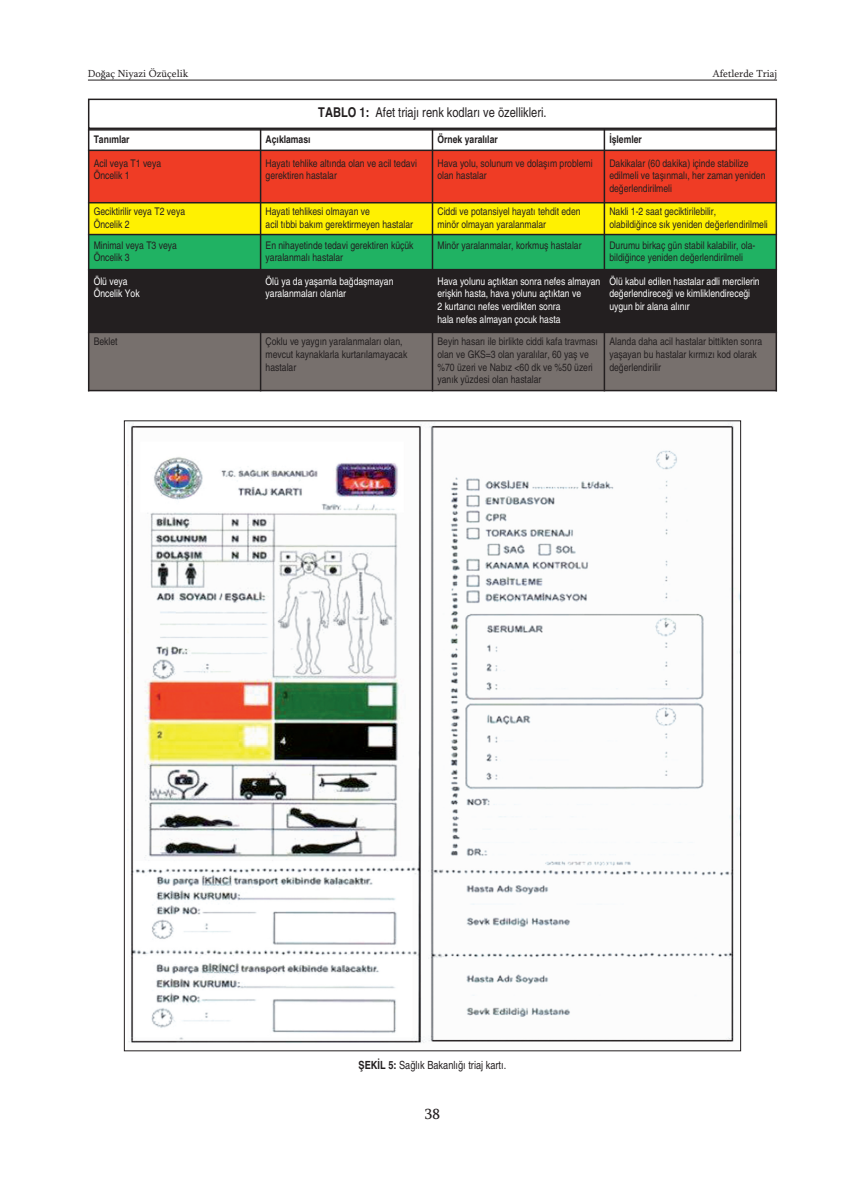
<style>
.page{position:relative;width:865px;height:1197px;background:#fff}
.page>*{position:absolute;margin:0;border:0;box-sizing:border-box;transform-origin:0 0}
.t1{font:15px "Sylfaen";color:#231f20}
.t2{font:condensed 13.5px "Helvetica";color:#231f20}
.t3{font:condensed 11.25px "Helvetica";color:#231f20}
.t4{font:condensed 10.5px/12.6px "Helvetica";color:#231f20}
.t5{font:condensed 10.5px/12.6px "Helvetica";color:#fff}
.t6{font:700 condensed 10.5px "Helvetica";color:#231f20}
.t7{font:10.5px "Sylfaen";color:#231f20}
.s1{font-weight:700}
</style>
<div class="page">
<hr style="left:88px;top:80px;width:689px;height:1px;background:#231f20">
<div style="left:88px;top:99px;width:689px;height:30px;border:2px solid #231f20"></div>
<div style="left:88px;top:150px;width:172px;height:53px;background:#ef3c25"></div>
<div style="left:260px;top:150px;width:172px;height:53px;background:#ef3c25"></div>
<div style="left:432px;top:150px;width:172px;height:53px;background:#ef3c25"></div>
<div style="left:604px;top:150px;width:173px;height:53px;background:#ef3c25"></div>
<div style="left:88px;top:203px;width:172px;height:31px;background:#fff101"></div>
<div style="left:260px;top:203px;width:172px;height:31px;background:#fff101"></div>
<div style="left:432px;top:203px;width:172px;height:31px;background:#fff101"></div>
<div style="left:604px;top:203px;width:173px;height:31px;background:#fff101"></div>
<div style="left:88px;top:234px;width:172px;height:35px;background:#20b263"></div>
<div style="left:260px;top:234px;width:172px;height:35px;background:#20b263"></div>
<div style="left:432px;top:234px;width:172px;height:35px;background:#20b263"></div>
<div style="left:604px;top:234px;width:173px;height:35px;background:#20b263"></div>
<div style="left:88px;top:269px;width:172px;height:63px;background:#231f20"></div>
<div style="left:260px;top:269px;width:172px;height:63px;background:#231f20"></div>
<div style="left:432px;top:269px;width:172px;height:63px;background:#231f20"></div>
<div style="left:604px;top:269px;width:173px;height:63px;background:#231f20"></div>
<div style="left:88px;top:332px;width:172px;height:59px;background:#77706d"></div>
<div style="left:260px;top:332px;width:172px;height:59px;background:#77706d"></div>
<div style="left:432px;top:332px;width:172px;height:59px;background:#77706d"></div>
<div style="left:604px;top:332px;width:173px;height:59px;background:#77706d"></div>
<hr style="left:88px;top:129px;width:1px;height:262px;background:#231f20">
<hr style="left:260px;top:129px;width:1px;height:262px;background:#231f20">
<hr style="left:432px;top:129px;width:1px;height:262px;background:#231f20">
<hr style="left:603px;top:129px;width:2px;height:262px;background:#231f20">
<hr style="left:775px;top:129px;width:2px;height:262px;background:#231f20">
<hr style="left:88px;top:129px;width:689px;height:1px;background:#231f20">
<hr style="left:88px;top:150px;width:689px;height:1px;background:#231f20">
<hr style="left:88px;top:202px;width:689px;height:1px;background:#231f20">
<hr style="left:88px;top:234px;width:689px;height:1px;background:#231f20">
<hr style="left:88px;top:331px;width:689px;height:2px;background:#231f20">
<hr style="left:88px;top:390px;width:689px;height:1px;background:#231f20">
<img style="left:128px;top:423px;width:611px;height:620px">
<p class="t7" style="left:88px;top:67px;width:102px">Doğaç Niyazi Özüçelik</p>
<p class="t7" style="left:712px;top:67px;width:66px">Afetlerde Triaj</p>
<p class="t2" style="left:318px;top:104px;width:230px"><span class="s1">TABLO 1:</span> Afet triajı renk kodları ve özellikleri.</p>
<p class="t6" style="left:94px;top:133px;width:37px">Tanımlar</p>
<p class="t6" style="left:265px;top:133px;width:46px">Açıklaması</p>
<p class="t6" style="left:437px;top:133px;width:62px">Örnek yaralılar</p>
<p class="t6" style="left:609px;top:133px;width:34px">İşlemler</p>
<p class="t4" style="left:94px;top:157px;width:69px">Acil veya T1 veya<br>Öncelik 1</p>
<p class="t4" style="left:265px;top:157px;width:153px">Hayatı tehlike altında olan ve acil tedavi gerektiren hastalar</p>
<p class="t4" style="left:437px;top:157px;width:157px">Hava yolu, solunum ve dolaşım problemi olan hastalar</p>
<p class="t4" style="left:609px;top:157px;width:158px">Dakikalar (60 dakika) içinde stabilize edilmeli ve taşınmalı, her zaman yeniden değerlendirilmeli</p>
<p class="t4" style="left:94px;top:205px;width:93px">Geciktirilir veya T2 veya<br>Öncelik 2</p>
<p class="t4" style="left:265px;top:205px;width:149px">Hayati tehlikesi olmayan ve<br>acil tıbbi bakım gerektirmeyen hastalar</p>
<p class="t4" style="left:437px;top:205px;width:145px">Ciddi ve potansiyel hayatı tehdit eden minör olmayan yaralanmalar</p>
<p class="t4" style="left:609px;top:205px;width:160px">Nakli 1-2 saat geciktirilebilir,<br>olabildiğince sık yeniden değerlendirilmeli</p>
<p class="t4" style="left:94px;top:238px;width:85px">Minimal veya T3 veya<br>Öncelik 3</p>
<p class="t4" style="left:265px;top:238px;width:149px">En nihayetinde tedavi gerektiren küçük yaralanmalı hastalar</p>
<p class="t4" style="left:437px;top:238px;width:146px">Minör yaralanmalar, korkmuş hastalar</p>
<p class="t4" style="left:609px;top:238px;width:147px">Durumu birkaç gün stabil kalabilir, ola&shy;bildiğince yeniden değerlendirilmeli</p>
<p class="t5" style="left:94px;top:275px;width:47px">Ölü veya<br>Öncelik Yok</p>
<p class="t5" style="left:265px;top:275px;width:129px">Ölü ya da yaşamla bağdaşmayan yaralanmaları olanlar</p>
<p class="t5" style="left:437px;top:275px;width:164px">Hava yolunu açtıktan sonra nefes almayan erişkin hasta, hava yolunu açtıktan ve<br>2 kurtarıcı nefes verdikten sonra<br>hala nefes almayan çocuk hasta</p>
<p class="t5" style="left:609px;top:275px;width:152px">Ölü kabul edilen hastalar adli mercilerin değerlendireceği ve kimliklendireceği uygun bir alana alınır</p>
<p class="t4" style="left:94px;top:335px;width:25px">Beklet</p>
<p class="t4" style="left:265px;top:335px;width:143px">Çoklu ve yaygın yaralanmaları olan, mevcut kaynaklarla kurtarılamayacak hastalar</p>
<p class="t4" style="left:437px;top:335px;width:162px">Beyin hasarı ile birlikte ciddi kafa travması olan ve GKS=3 olan yaralılar, 60 yaş ve %70 üzeri ve Nabız &lt;60 dk ve %50 üzeri yanık yüzdesi olan hastalar</p>
<p class="t4" style="left:609px;top:335px;width:154px">Alanda daha acil hastalar bittikten sonra yaşayan bu hastalar kırmızı kod olarak değerlendirilir</p>
<p class="t3" style="left:358px;top:1058px;width:149px"><span class="s1">ŞEKİL 5:</span> Sağlık Bakanlığı triaj kartı.</p>
<h1 class="t1" style="left:425px;top:1104px;width:16px">38</h1>
</div>
